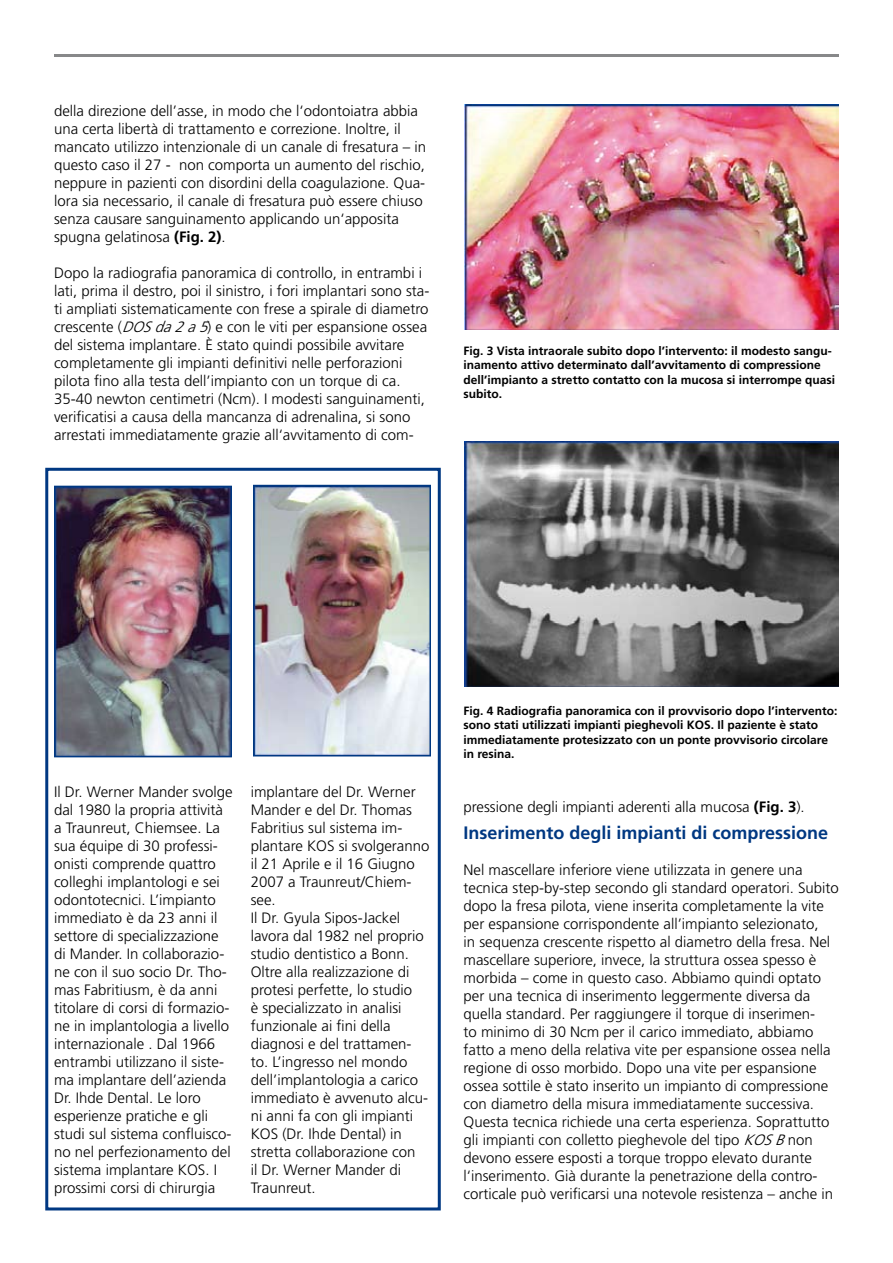
<style>
.page{position:relative;width:893px;height:1263px;background:#fff}
.page>*{position:absolute;margin:0;border:0;box-sizing:border-box;transform-origin:0 0}
.t1{font:700 18px "Frutiger LT Std";color:#003882}
.t2{font:300 15px/18px "Frutiger LT Std";color:#000}
.t3{font:700 12px/14.4px "Frutiger LT Std";color:#000}
.s1{font-weight:700}
.s2{font-style:italic}
</style>
<div class="page">
<div style="left:45px;top:468px;width:396px;height:742px;border:3px solid #003882"></div>
<img style="left:465px;top:105px;width:374px;height:225px">
<img style="left:465px;top:441px;width:374px;height:245px">
<img style="left:57px;top:489px;width:172px;height:265px">
<div style="left:54px;top:486px;width:178px;height:271px;border:2px solid #003882"></div>
<img style="left:256px;top:488px;width:172px;height:265px">
<div style="left:253px;top:485px;width:178px;height:271px;border:2px solid #003882"></div>
<hr style="left:54px;top:54px;width:785px;height:3px;background:#878889">
<p class="t2" style="left:54px;top:102px;width:374px">della direzione dell’asse, in modo che l‘odontoiatra abbia una certa libertà di trattamento e correzione. Inoltre, il mancato utilizzo intenzionale di un canale di fresatura – in questo caso il 27 - non comporta un aumento del rischio, neppure in pazienti con disordini della coagulazione. Qua&shy;lora sia necessario, il canale di fresatura può essere chiuso senza causare sanguinamento applicando un‘apposita spugna gelatinosa <span class="s1">(Fig. 2)</span>.</p>
<p class="t2" style="left:54px;top:264px;width:377px">Dopo la radiografia panoramica di controllo, in entrambi i lati, prima il destro, poi il sinistro, i fori implantari sono sta&shy;ti ampliati sistematicamente con frese a spirale di diametro crescente (<span class="s2">DOSda2a5</span>) e con le viti per espansione ossea del sistema implantare. È stato quindi possibile avvitare completamente gli impianti definitivi nelle perforazioni pilota fino alla testa dell’impianto con un torque di ca.<br>35-40 newton centimetri (Ncm). I modesti sanguinamenti, verificatisi a causa della mancanza di adrenalina, si sono arrestati immediatamente grazie all‘avvitamento di com-</p>
<p class="t3" style="left:463px;top:344px;width:373px">Fig. 3 Vista intraorale subito dopo l’intervento: il modesto sangu&shy;inamento attivo determinato dall’avvitamento di compressione dell’impianto a stretto contatto con la mucosa si interrompe quasi subito.</p>
<p class="t2" style="left:54px;top:783px;width:180px">Il Dr. Werner Mander svolge dal 1980 la propria attività a Traunreut, Chiemsee. La sua équipe di 30 professi&shy;onisti comprende quattro colleghi implantologi e sei odontotecnici. L’impianto immediato è da 23 anni il settore di specializzazione di Mander. In collaborazio&shy;ne con il suo socio Dr. Tho&shy;mas Fabritiusm, è da anni titolare di corsi di formazio&shy;ne in implantologia a livello internazionale . Dal 1966 entrambi utilizzano il siste&shy;ma implantare dell’azienda<br>Dr. Ihde Dental. Le loro esperienze pratiche e gli studi sul sistema confluisco&shy;no nel perfezionamento del sistema implantare KOS. I prossimi corsi di chirurgia</p>
<p class="t2" style="left:251px;top:783px;width:180px">implantare del Dr. Werner<br>Mander e del Dr. Thomas<br>Fabritius sul sistema im&shy;plantare KOS si svolgeranno il 21 Aprile e il 16 Giugno<br>2007 a Traunreut/Chiem&shy;see.<br>Il Dr. Gyula Sipos-Jackel lavora dal 1982 nel proprio studio dentistico a Bonn.<br>Oltre alla realizzazione di protesi perfette, lo studio<br>è specializzato in analisi funzionale ai fini della diagnosi e del trattamen&shy;to. L’ingresso nel mondo dell’implantologia a carico immediato è avvenuto alcu&shy;ni anni fa con gli impianti<br>KOS (Dr. Ihde Dental) in stretta collaborazione con<br>il Dr. Werner Mander di<br>Traunreut.</p>
<p class="t3" style="left:463px;top:704px;width:375px">Fig. 4 Radiografia panoramica con il provvisorio dopo l’intervento: sono stati utilizzati impianti pieghevoli KOS. Il paziente è stato immediatamente protesizzato con un ponte provvisorio circolare in resina.</p>
<p class="t2" style="left:463px;top:798px;width:343px">pressione degli impianti aderenti alla mucosa <span class="s1">(Fig. 3</span>).</p>
<p class="t1" style="left:463px;top:822px;width:366px">Inserimento degli impianti di compressione</p>
<p class="t2" style="left:463px;top:861px;width:377px">Nel mascellare inferiore viene utilizzata in genere una tecnica step-by-step secondo gli standard operatori. Subito dopo la fresa pilota, viene inserita completamente la vite per espansione corrispondente all’impianto selezionato,<br>in sequenza crescente rispetto al diametro della fresa. Nel mascellare superiore, invece, la struttura ossea spesso è morbida – come in questo caso. Abbiamo quindi optato per una tecnica di inserimento leggermente diversa da quella standard. Per raggiungere il torque di inserimen-<br>to minimo di 30 Ncm per il carico immediato, abbiamo fatto a meno della relativa vite per espansione ossea nella regione di osso morbido. Dopo una vite per espansione ossea sottile è stato inserito un impianto di compressione con diametro della misura immediatamente successiva.<br>Questa tecnica richiede una certa esperienza. Soprattutto gli impianti con colletto pieghevole del tipo <span class="s2">KOSB</span>non devono essere esposti a torque troppo elevato durante l‘inserimento. Già durante la penetrazione della contro&shy;corticale può verificarsi una notevole resistenza – anche in</p>
</div>
